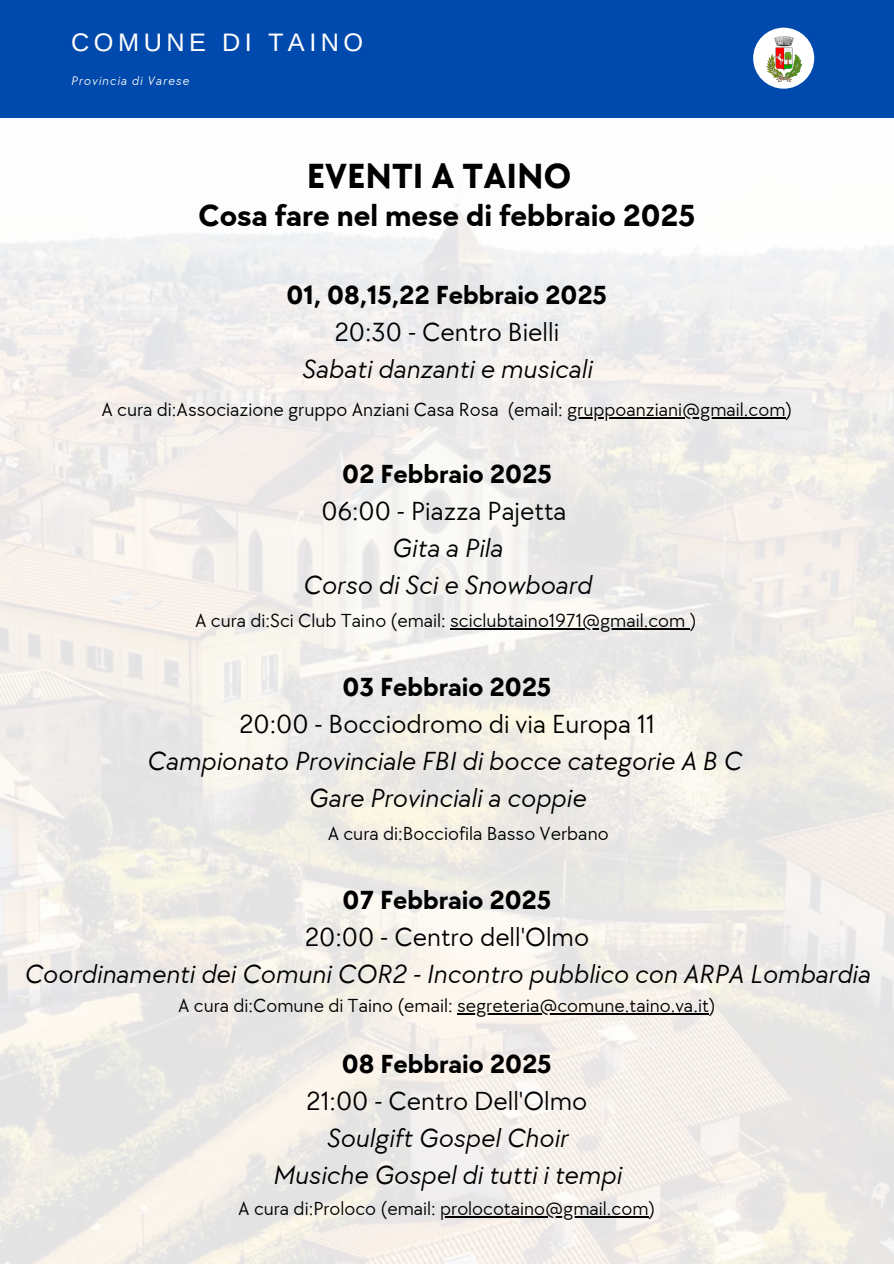
<style>
.page{position:relative;width:894px;height:1264px;background:#fff}
.page>*{position:absolute;margin:0;border:0;box-sizing:border-box;transform-origin:0 0}
.t1{font:700 36px "TT Chocolates";color:#000}
.t2{font:700 31.5px "TT Chocolates";color:#000}
.t3{font:italic 27px/37.2px "TT Chocolates";color:#000;text-align:center}
.t4{font:700 27px/37.2px "TT Chocolates";color:#000;text-align:center}
.t5{font:25.35px "Arimo";letter-spacing:.18em;color:#fff}
.t6{font:19.5px "TT Chocolates";color:#000}
.t7{font:italic 12.9px "TT Chocolates";letter-spacing:.075em;color:#f6f5f4}
.s1{font-weight:400}
.s2{font-weight:400;font-style:italic}
.s3{font-weight:700;font-style:normal}
.s4{font-style:normal}
</style>
<div class="page">
<img style="left:0;top:0;width:893px;height:1263px">
<div style="left:0;top:0;width:892px;height:117px;background:#004aad"></div>
<div style="left:753px;top:28px;width:61px;height:61px;background:#fff;border-radius:50%"></div>
<img style="left:766px;top:37px;width:35px;height:45px">
<hr style="left:457px;top:1012px;width:251px;height:2px;background:#000">
<hr style="left:567px;top:417px;width:218px;height:1px;background:#000">
<hr style="left:450px;top:628px;width:239px;height:1px;background:#000">
<hr style="left:440px;top:1216px;width:208px;height:1px;background:#000">
<h3 class="t5" style="left:71px;top:28px;width:293px">COMUNE DI TAINO</h3>
<p class="t7" style="left:71px;top:74px;width:119px">Provincia di Varese</p>
<p class="t1" style="left:307px;top:155px;width:266px">EVENTI A TAINO</p>
<p class="t2" style="left:198px;top:197px;width:498px">Cosa fare nel mese di febbraio 2025</p>
<h4 class="t4" style="left:286px;top:277px;width:322px">01, 08,15,22 Febbraio 2025<br><span class="s1">20:30 - Centro Bielli<br></span><span class="s2">Sabati danzanti e musicali</span></h4>
<h5 class="t6" style="left:101px;top:398px;width:692px">A cura di:Associazione gruppo Anziani Casa Rosa (email: gruppoanziani@gmail.com)</h5>
<h4 class="t3" style="left:302px;top:456px;width:290px"><span class="s3">02 Febbraio 2025<br></span><span class="s4">06:00 - Piazza Pajetta<br></span>Gita a Pila<br>Corso di Sci e Snowboard</h4>
<h5 class="t6" style="left:195px;top:609px;width:503px">A cura di:Sci Club Taino (email: sciclubtaino1971@gmail.com )</h5>
<h5 class="t3" style="left:146px;top:669px;width:596px"><span class="s3">03 Febbraio 2025<br></span><span class="s4">20:00 - Bocciodromo di via Europa 11<br></span>Campionato Provinciale FBI di bocce categorie A B C<br>Gare Provinciali a coppie</h5>
<h5 class="t6" style="left:327px;top:822px;width:282px">A cura di:Bocciofila Basso Verbano</h5>
<p class="t3" style="left:24px;top:882px;width:847px"><span class="s3">07 Febbraio 2025<br></span><span class="s4">20:00 - Centro dell'Olmo<br></span>Coordinamenti dei Comuni COR2 - Incontro pubblico con ARPA Lombardia</p>
<h1 class="t6" style="left:178px;top:994px;width:539px">A cura di:Comune di Taino (email: segreteria@comune.taino.va.it)</h1>
<h4 class="t3" style="left:272px;top:1045px;width:350px"><span class="s3">08 Febbraio 2025<br></span><span class="s4">21:00 - Centro Dell'Olmo<br></span>Soulgift Gospel Choir<br>Musiche Gospel di tutti i tempi</h4>
<h5 class="t6" style="left:238px;top:1197px;width:418px">A cura di:Proloco (email: prolocotaino@gmail.com)</h5>
</div>
